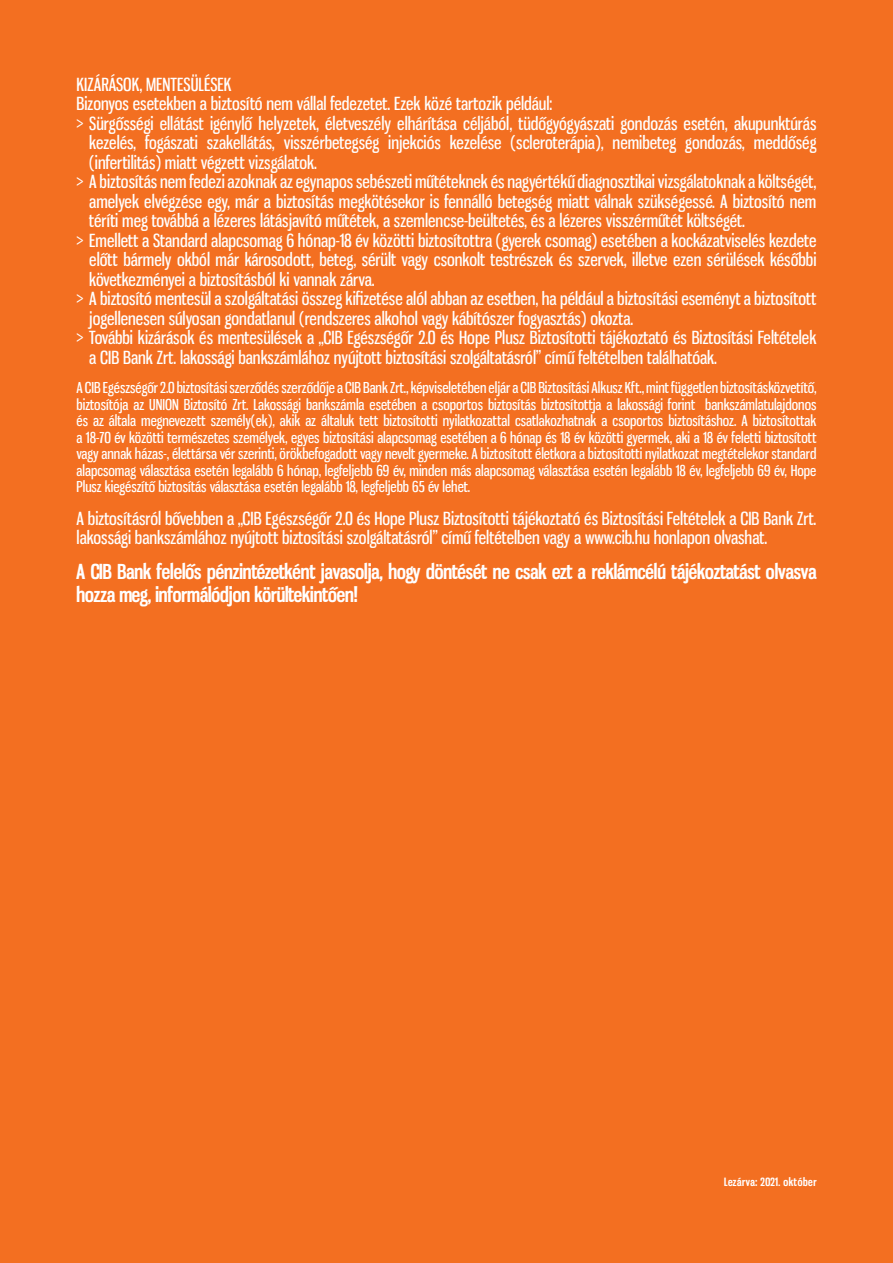
<style>
.page{position:relative;width:893px;height:1263px;background:#f36f21}
.page>*{position:absolute;margin:0;border:0;box-sizing:border-box;transform-origin:0 0}
.t1{font:700 20.25px/22.5px "Gnuolane";color:#fff}
.t2{font:18px/19.5px "Gnuolane Rg";color:#fff}
.t3{font:15px/16.5px "Gnuolane Rg";color:#fff;text-align:justify}
.t4{font:700 11.1px "Gnuolane";letter-spacing:.05em;color:#fff}
</style>
<div class="page">
<p class="t2" style="left:77px;top:74px;width:157px">KIZÁRÁSOK, MENTESÜLÉSEK</p>
<p class="t2" style="left:77px;top:94px;width:477px">Bizonyos esetekben a biztosító nem vállal fedezetet. Ezek közé tartozik például:</p>
<p class="t2" style="left:77px;top:113px;width:741px">&gt; Sürgősségi ellátást igénylő helyzetek, életveszély elhárítása céljából, tüdőgyógyászati gondozás esetén, akupunktúrás</p>
<p class="t2" style="left:89px;top:133px;width:729px">kezelés, fogászati szakellátás, visszérbetegség injekciós kezelése (scleroterápia), nemibeteg gondozás, meddőség</p>
<p class="t2" style="left:89px;top:152px;width:229px">(infertilitás) miatt végzett vizsgálatok.</p>
<p class="t2" style="left:77px;top:172px;width:741px">&gt; A biztosítás nem fedezi azoknak az egynapos sebészeti műtéteknek és nagyértékű diagnosztikai vizsgálatoknak a költségét,</p>
<p class="t2" style="left:89px;top:191px;width:729px">amelyek elvégzése egy, már a biztosítás megkötésekor is fennálló betegség miatt válnak szükségessé. A biztosító nem</p>
<p class="t2" style="left:89px;top:211px;width:657px">téríti meg továbbá a lézeres látásjavító műtétek, a szemlencse-beültetés, és a lézeres visszérműtét költségét.</p>
<p class="t2" style="left:77px;top:230px;width:741px">&gt; Emellett a Standard alapcsomag 6 hónap-18 év közötti biztosítottra (gyerek csomag) esetében a kockázatviselés kezdete</p>
<p class="t2" style="left:89px;top:250px;width:729px">előtt bármely okból már károsodott, beteg, sérült vagy csonkolt testrészek és szervek, illetve ezen sérülések későbbi</p>
<p class="t2" style="left:89px;top:269px;width:287px">következményei a biztosításból ki vannak zárva.</p>
<p class="t2" style="left:77px;top:289px;width:741px">&gt; A biztosító mentesül a szolgáltatási összeg kifizetése alól abban az esetben, ha például a biztosítási eseményt a biztosított</p>
<p class="t2" style="left:89px;top:308px;width:545px">jogellenesen súlyosan gondatlanul (rendszeres alkohol vagy kábítószer fogyasztás) okozta.</p>
<p class="t2" style="left:77px;top:328px;width:741px">&gt; További kizárások és mentesülések a „CIB Egészségőr 2.0 és Hope Plusz Biztosítotti tájékoztató és Biztosítási Feltételek</p>
<p class="t2" style="left:89px;top:347px;width:629px">a CIB Bank Zrt. lakossági bankszámlához nyújtott biztosítási szolgáltatásról” című feltételben találhatóak.</p>
<p class="t3" style="left:77px;top:379px;width:741px">A CIB Egészségőr 2.0 biztosítási szerződés szerződője a CIB Bank Zrt., képviseletében eljár a CIB Biztosítási Alkusz Kft., mint független biztosításközvetítő, biztosítója az UNION Biztosító Zrt. Lakossági bankszámla esetében a csoportos biztosítás biztosítottja a lakossági forint bankszámlatulajdonos és az általa megnevezett személy(ek), akik az általuk tett biztosítotti nyilatkozattal csatlakozhatnak a csoportos biztosításhoz. A biztosítottak a 18-70 év közötti természetes személyek, egyes biztosítási alapcsomag esetében a 6 hónap és 18 év közötti gyermek, aki a 18 év feletti biztosított vagy annak házas-, élettársa vér szerinti, örökbefogadott vagy nevelt gyermeke. A biztosított életkora a biztosítotti nyilatkozat megtételekor standard alapcsomag választása esetén legalább 6 hónap, legfeljebb 69 év, minden más alapcsomag választása esetén legalább 18 év, legfeljebb 69 év, Hope Plusz kiegészítő biztosítás választása esetén legalább 18, legfeljebb 65 év lehet.</p>
<p class="t2" style="left:77px;top:508px;width:741px">A biztosításról bővebben a „CIB Egészségőr 2.0 és Hope Plusz Biztosítotti tájékoztató és Biztosítási Feltételek a CIB Bank Zrt. lakossági bankszámlához nyújtott biztosítási szolgáltatásról” című feltételben vagy a www.cib.hu honlapon olvashat.</p>
<p class="t1" style="left:77px;top:559px;width:741px">A CIB Bank felelős pénzintézetként javasolja, hogy döntését ne csak ezt a reklámcélú tájékoztatást olvasva hozza meg, informálódjon körültekintően!</p>
<p class="t4" style="left:724px;top:1174px;width:94px">Lezárva: 2021. október</p>
</div>
